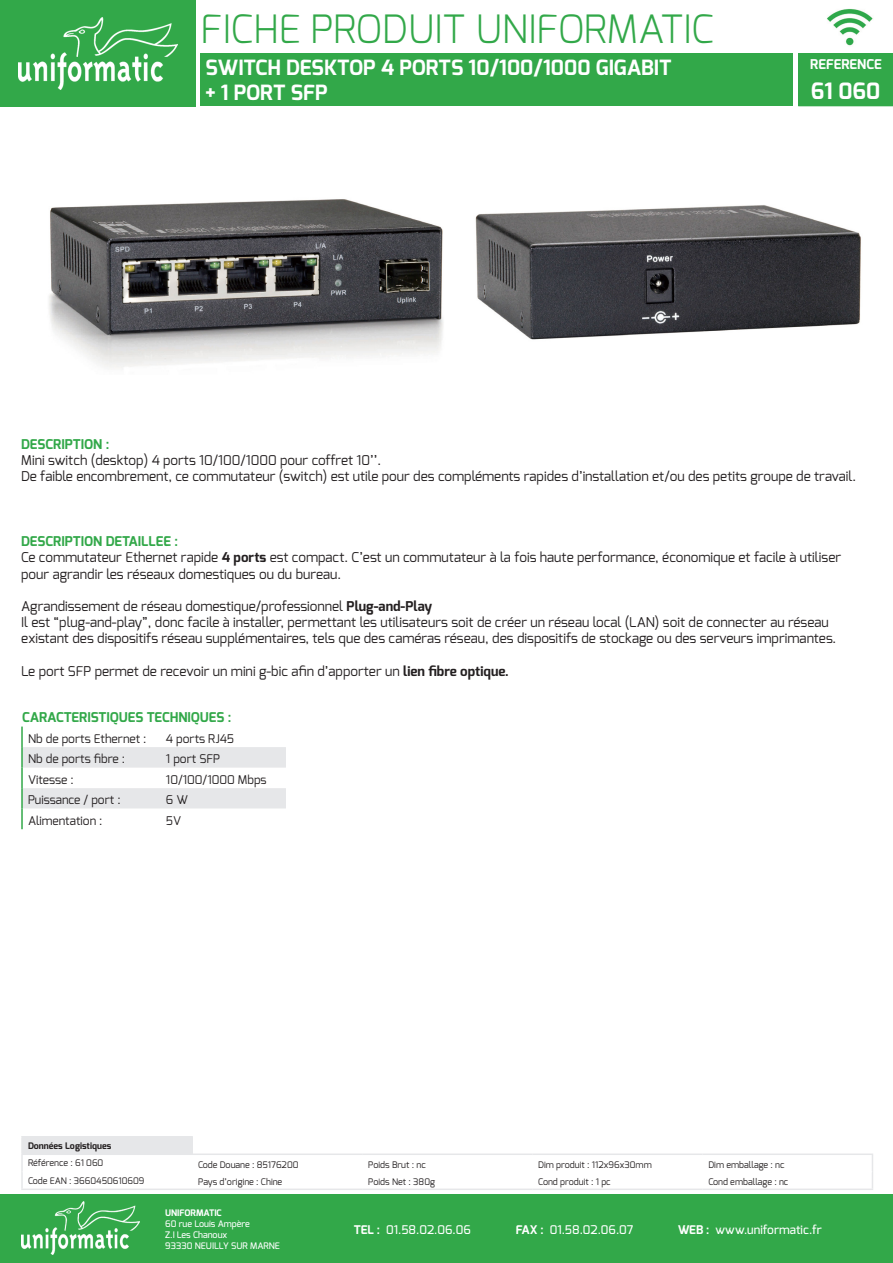
<style>
.page{position:relative;width:893px;height:1263px;background:#fff}
.page>*{position:absolute;margin:0;border:0;box-sizing:border-box;transform-origin:0 0}
.t1{font:300 39px "Exo";color:#32a849}
.t2{font:700 22.5px "Exo";color:#fff}
.t3{font:700 21px "Exo";color:#fff}
.t4{font:13.5px/16.2px "Exo";color:#231f20}
.t5{font:700 13.5px "Exo";color:#32a849}
.t6{font:700 13.5px "Exo";color:#fff}
.t7{font:12px "Exo";color:#231f20}
.t8{font:500 12px "Exo";color:#fff}
.t9{font:9px "Exo";color:#231f20}
.t10{font:500 9px "Exo";color:#fff}
.t11{font:700 9px "Exo";color:#231f20}
.t12{font:700 9px "Exo";color:#fff}
.s1{font-weight:700}
</style>
<div class="page">
<div style="left:0;top:1195px;width:893px;height:68px;background:#32a849"></div>
<img style="left:21px;top:1201px;width:118px;height:53px">
<svg style="left:23px;top:747px;width:263px;height:62px"></svg>
<hr style="left:21px;top:726px;width:2px;height:21px;background:#32a849">
<hr style="left:21px;top:747px;width:2px;height:21px;background:#32a849">
<hr style="left:21px;top:768px;width:2px;height:20px;background:#32a849">
<hr style="left:21px;top:788px;width:2px;height:21px;background:#32a849">
<hr style="left:21px;top:809px;width:2px;height:20px;background:#32a849">
<div style="left:0;top:0;width:196px;height:106px;background:#32a849"></div>
<img style="left:18px;top:17px;width:160px;height:73px">
<img style="left:827px;top:9px;width:46px;height:37px">
<div style="left:798px;top:54px;width:95px;height:52px;background:#32a849"></div>
<div style="left:200px;top:54px;width:593px;height:52px;background:#32a849"></div>
<hr style="left:21px;top:1188px;width:171px;height:2px;background:#e6e7e9">
<hr style="left:192px;top:1188px;width:170px;height:2px;background:#e6e7e9">
<hr style="left:362px;top:1188px;width:170px;height:2px;background:#e6e7e9">
<hr style="left:532px;top:1188px;width:170px;height:2px;background:#e6e7e9">
<hr style="left:702px;top:1188px;width:171px;height:2px;background:#e6e7e9">
<hr style="left:21px;top:1136px;width:172px;height:1px;background:#e6e7e9">
<svg style="left:21px;top:1137px;width:852px;height:52px"></svg>
<hr style="left:21px;top:1153px;width:171px;height:2px;background:#e6e7e9">
<img style="left:49px;top:199px;width:394px;height:169px">
<img style="left:475px;top:205px;width:386px;height:135px">
<p class="t1" style="left:200px;top:3px;width:515px">FICHE PRODUIT UNIFORMATIC</p>
<p class="t3" style="left:206px;top:54px;width:467px">SWITCH DESKTOP 4 PORTS 10/100/1000 GIGABIT</p>
<p class="t3" style="left:206px;top:79px;width:124px">+ 1 PORT SFP</p>
<p class="t6" style="left:810px;top:56px;width:73px">REFERENCE</p>
<p class="t2" style="left:811px;top:77px;width:71px">61 060</p>
<p class="t5" style="left:21px;top:435px;width:90px">DESCRIPTION :</p>
<p class="t4" style="left:21px;top:452px;width:361px">Mini switch (desktop) 4 ports 10/100/1000 pour coffret 10’’.</p>
<p class="t4" style="left:21px;top:468px;width:836px">De faible encombrement, ce commutateur (switch) est utile pour des compléments rapides d’installation et/ou des petits groupe de travail.</p>
<p class="t5" style="left:21px;top:533px;width:158px">DESCRIPTION DETAILLEE :</p>
<p class="t4" style="left:21px;top:549px;width:821px">Ce commutateur Ethernet rapide <span class="s1">4 ports</span> est compact. C’est un commutateur à la fois haute performance, économique et facile à utiliser pour agrandir les réseaux domestiques ou du bureau.</p>
<p class="t4" style="left:21px;top:598px;width:413px">Agrandissement de réseau domestique/professionnel <span class="s1">Plug-and-Play</span></p>
<p class="t4" style="left:21px;top:614px;width:809px">Il est “plug-and-play”, donc facile à installer, permettant les utilisateurs soit de créer un réseau local (LAN) soit de connecter au réseau</p>
<p class="t4" style="left:21px;top:630px;width:816px">existant des dispositifs réseau supplémentaires, tels que des caméras réseau, des dispositifs de stockage ou des serveurs imprimantes.</p>
<p class="t4" style="left:21px;top:663px;width:489px">Le port SFP permet de recevoir un mini g-bic afin d’apporter un <span class="s1">lien fibre optique.</span></p>
<p class="t5" style="left:22px;top:709px;width:211px">CARACTERISTIQUES TECHNIQUES :</p>
<p class="t7" style="left:28px;top:731px;width:120px">Nb de ports Ethernet :</p>
<p class="t7" style="left:166px;top:731px;width:70px">4 ports RJ45</p>
<p class="t7" style="left:28px;top:751px;width:99px">Nb de ports fibre :</p>
<p class="t7" style="left:166px;top:751px;width:56px">1 port SFP</p>
<p class="t7" style="left:28px;top:772px;width:47px">Vitesse :</p>
<p class="t7" style="left:166px;top:772px;width:102px">10/100/1000 Mbps</p>
<p class="t7" style="left:28px;top:792px;width:94px">Puissance / port :</p>
<p class="t7" style="left:166px;top:792px;width:24px">6 W</p>
<p class="t7" style="left:28px;top:813px;width:76px">Alimentation :</p>
<p class="t7" style="left:166px;top:813px;width:17px">5V</p>
<p class="t11" style="left:28px;top:1140px;width:85px">Données Logistiques</p>
<p class="t9" style="left:28px;top:1157px;width:77px">Référence : 61 060</p>
<p class="t9" style="left:198px;top:1158px;width:102px">Code Douane : 85176200</p>
<p class="t9" style="left:368px;top:1158px;width:59px">Poids Brut : nc</p>
<p class="t9" style="left:538px;top:1158px;width:115px">Dim produit : 112x96x30mm</p>
<p class="t9" style="left:708px;top:1158px;width:78px">Dim emballage : nc</p>
<p class="t9" style="left:28px;top:1175px;width:118px">Code EAN : 3660450610609</p>
<p class="t9" style="left:198px;top:1176px;width:86px">Pays d’origine : Chine</p>
<p class="t9" style="left:368px;top:1176px;width:68px">Poids Net : 380g</p>
<p class="t9" style="left:538px;top:1176px;width:74px">Cond produit : 1 pc</p>
<p class="t9" style="left:708px;top:1176px;width:82px">Cond emballage : nc</p>
<p class="t8" style="left:354px;top:1222px;width:119px"><span class="s1">TEL :</span> 01.58.02.06.06</p>
<p class="t8" style="left:516px;top:1222px;width:119px"><span class="s1">FAX :</span> 01.58.02.06.07</p>
<p class="t8" style="left:678px;top:1222px;width:145px"><span class="s1">WEB :</span> www.uniformatic.fr</p>
<p class="t12" style="left:165px;top:1207px;width:58px">UNIFORMATIC</p>
<p class="t10" style="left:165px;top:1218px;width:86px">60 rue Louis Ampère</p>
<p class="t10" style="left:165px;top:1229px;width:64px">Z.I Les Chanoux</p>
<p class="t10" style="left:165px;top:1239px;width:116px">93330 NEUILLY SUR MARNE</p>
</div>
